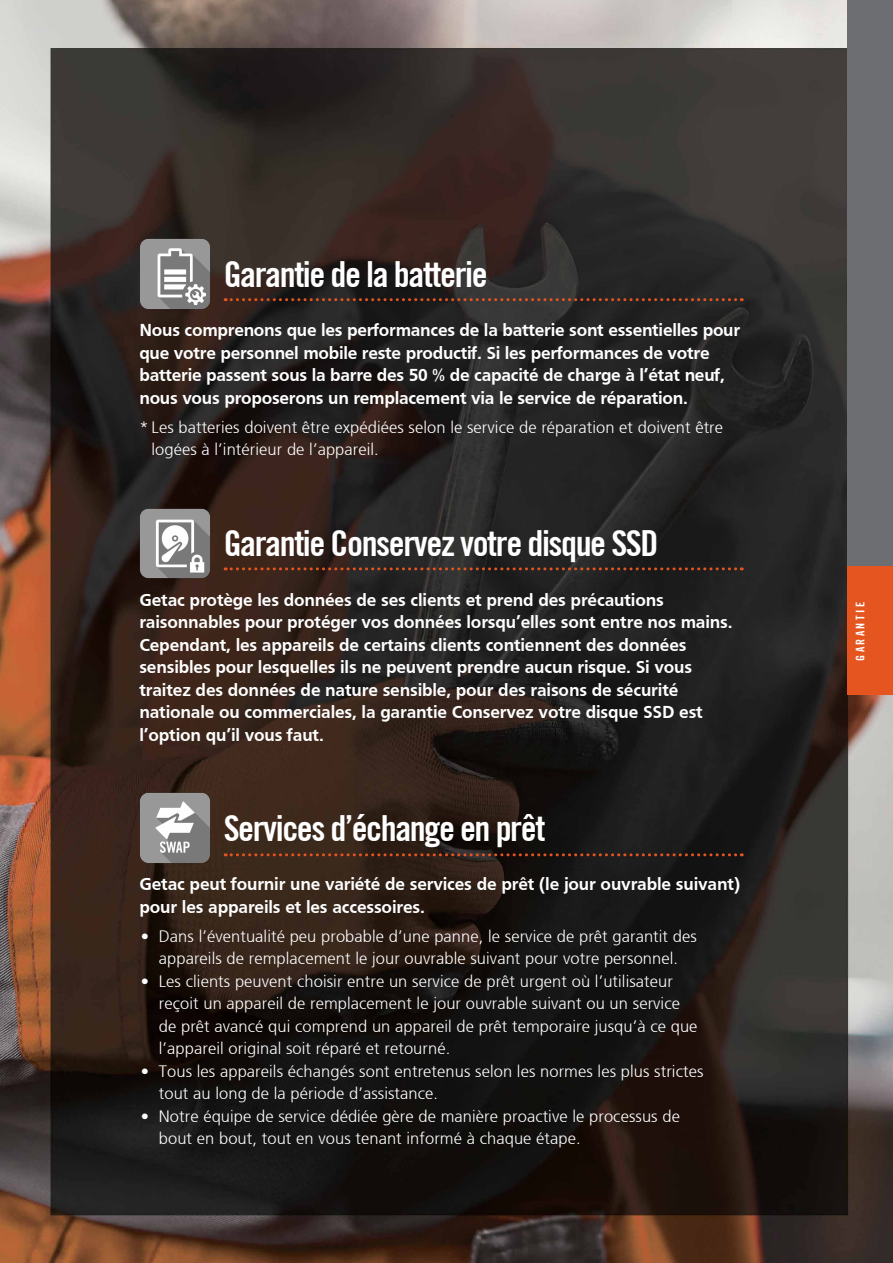
<style>
.page{position:relative;width:893px;height:1263px;background:#fff}
.page>*{position:absolute;margin:0;border:0;box-sizing:border-box;transform-origin:0 0}
.t1{font:700 condensed 36px "Trade Gothic No.20";letter-spacing:-.04em;color:#fff}
.t2{font:700 18px/22.5px "Frutiger";letter-spacing:-.01em;color:#fff}
.t3{font:300 16.5px/22.5px "Frutiger 45";letter-spacing:.005em;color:#fff}
.t4{font:700 condensed 12px "Trade Gothic No.20";letter-spacing:.2em;color:#fff}
</style>
<div class="page">
<img style="left:0;top:0;width:893px;height:1263px">
<div style="left:848px;top:0;width:45px;height:567px;background:#6d6e71"></div>
<div style="left:848px;top:567px;width:45px;height:128px;background:#e4551f"></div>
<svg style="left:225px;top:298px;width:517px;height:3px;background:#6c3622"></svg>
<img style="left:139px;top:238px;width:72px;height:72px">
<svg style="left:225px;top:567px;width:517px;height:3px;background:#693420"></svg>
<img style="left:139px;top:508px;width:72px;height:71px">
<svg style="left:225px;top:853px;width:517px;height:3px;background:#68311a"></svg>
<img style="left:139px;top:792px;width:72px;height:72px">
<h1 class="t1" style="left:224px;top:252px;width:266px">Garantie de la batterie</h1>
<p class="t2" style="left:139px;top:319px;width:602px">Nous comprenons que les performances de la batterie sont essentielles pour que votre personnel mobile reste productif. Si les performances de votre batterie passent sous la barre des 50 % de capacité de charge à l’état neuf, nous vous proposerons un remplacement via le service de réparation.</p>
<p class="t3" style="left:151px;top:416px;width:573px;text-indent:-12px">* Les batteries doivent être expédiées selon le service de réparation et doivent être logées à l’intérieur de l’appareil.</p>
<h1 class="t1" style="left:224px;top:522px;width:436px">Garantie Conservez votre disque SSD</h1>
<p class="t2" style="left:139px;top:588px;width:595px">Getac protège les données de ses clients et prend des précautions raisonnables pour protéger vos données lorsqu’elles sont entre nos mains.<br>Cependant, les appareils de certains clients contiennent des données sensibles pour lesquelles ils ne peuvent prendre aucun risque. Si vous traitez des données de nature sensible, pour des raisons de sécurité nationale ou commerciales, la garantie Conservez votre disque SSD est l’option qu’il vous faut.</p>
<h1 class="t1" style="left:224px;top:806px;width:323px">Services d’échange en prêt</h1>
<p class="t2" style="left:139px;top:873px;width:602px">Getac peut fournir une variété de services de prêt (le jour ouvrable suivant) pour les appareils et les accessoires.</p>
<p class="t3" style="left:141px;top:925px;width:557px;text-align:center">• Dans l’éventualité peu probable d’une panne, le service de prêt garantit des appareils de remplacement le jour ouvrable suivant pour votre personnel.</p>
<p class="t3" style="left:159px;top:970px;width:540px;text-indent:-18px">• Les clients peuvent choisir entre un service de prêt urgent où l’utilisateur reçoit un appareil de remplacement le jour ouvrable suivant ou un service de prêt avancé qui comprend un appareil de prêt temporaire jusqu’à ce que l’appareil original soit réparé et retourné.</p>
<p class="t3" style="left:159px;top:1060px;width:546px;text-indent:-18px">• Tous les appareils échangés sont entretenus selon les normes les plus strictes tout au long de la période d’assistance.</p>
<p class="t3" style="left:159px;top:1105px;width:523px;text-indent:-18px">• Notre équipe de service dédiée gère de manière proactive le processus de bout en bout, tout en vous tenant informé à chaque étape.</p>
<p class="t4" style="left:853px;top:661px;width:60px;rotate:-90deg">GARANTIE</p>
</div>
